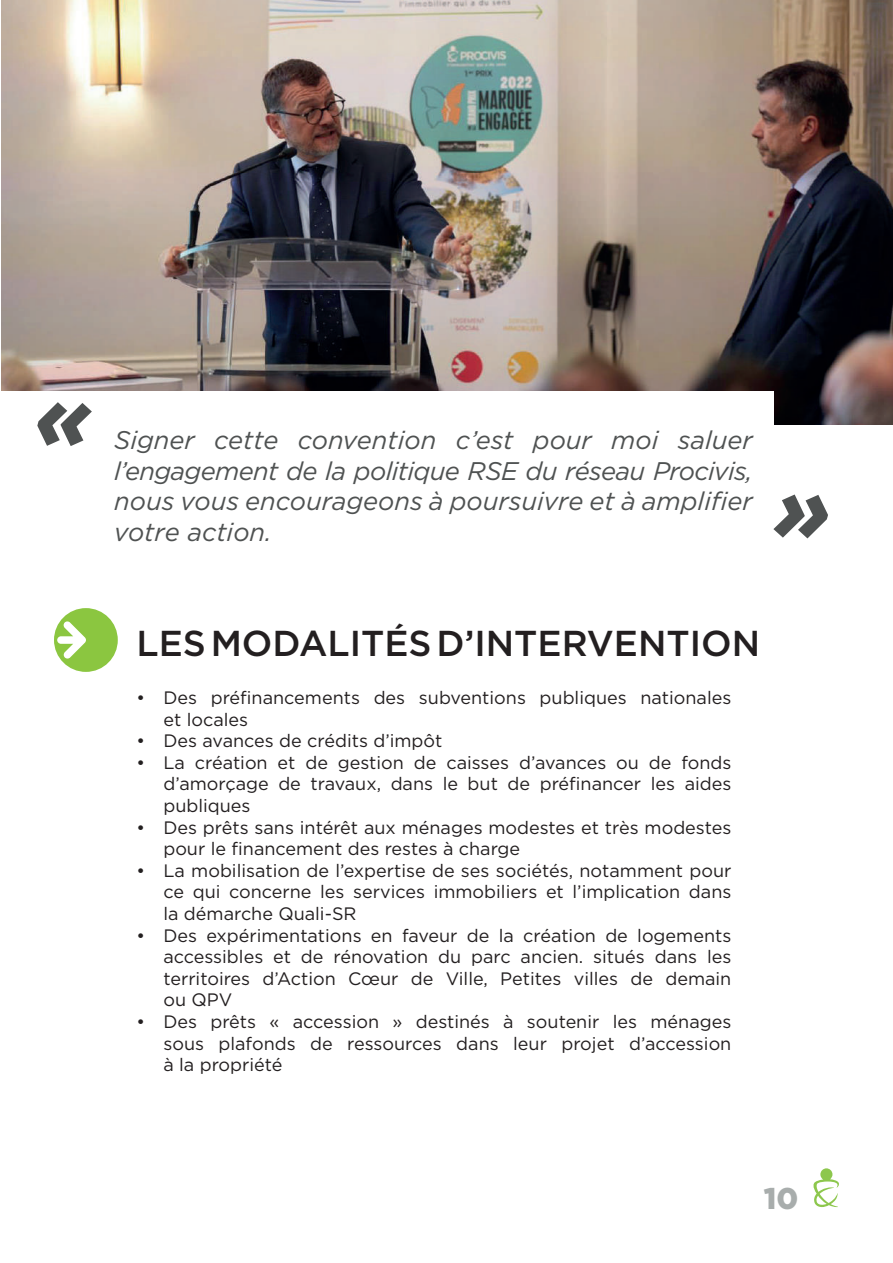
<style>
.page{position:relative;width:893px;height:1263px;background:#fff}
.page>*{position:absolute;margin:0;border:0;box-sizing:border-box;transform-origin:0 0}
.t1{font:italic 900 90px "Gotham";color:#4f5252}
.t2{font:500 36px "Gotham";color:#231f20}
.t3{font:900 30px "Gotham";color:#a8adac}
.t4{font:italic 25.5px/30.6px "Gotham";color:#4f5252;text-align:justify}
.t5{font:18px/21.6px "Gotham";color:#231f20;text-align:justify}
</style>
<div class="page">
<div style="left:54px;top:608px;width:64px;height:64px;background:#8bc640;border-radius:50%"></div>
<svg style="left:57px;top:621px;width:29px;height:37px"></svg>
<img style="left:2px;top:0;width:891px;height:424px">
<div style="left:0;top:391px;width:774px;height:170px;background:#fff"></div>
<svg style="left:813px;top:1168px;width:26px;height:39px"></svg>
<h1 class="t1" style="left:35px;top:376px;width:58px">«</h1>
<h3 class="t4" style="left:114px;top:426px;width:640px">Signer cette convention c’est pour moi saluer l’engagement de la politique RSE du réseau Procivis, nous vous encourageons à poursuivre et à amplifier votre action.</h3>
<h1 class="t1" style="left:774px;top:469px;width:58px">»</h1>
<h2 class="t2" style="left:136px;top:624px;width:625px">LES MODALITÉS D’INTERVENTION</h2>
<p class="t5" style="left:163px;top:687px;width:569px;text-indent:-27px">• Des préfinancements des subventions publiques nationales et locales</p>
<p class="t5" style="left:136px;top:730px;width:308px">• Des avances de crédits d’impôt</p>
<p class="t5" style="left:163px;top:752px;width:569px;text-indent:-27px">• La création et de gestion de caisses d’avances ou de fonds d’amorçage de travaux, dans le but de préfinancer les aides publiques</p>
<p class="t5" style="left:163px;top:816px;width:569px;text-indent:-27px">• Des prêts sans intérêt aux ménages modestes et très modestes pour le financement des restes à charge</p>
<p class="t5" style="left:163px;top:860px;width:569px;text-indent:-27px">• La mobilisation de l’expertise de ses sociétés, notamment pour ce qui concerne les services immobiliers et l’implication dans la démarche Quali-SR</p>
<p class="t5" style="left:163px;top:924px;width:569px;text-indent:-27px">• Des expérimentations en faveur de la création de logements accessibles et de rénovation du parc ancien. situés dans les territoires d’Action Cœur de Ville, Petites villes de demain ou QPV</p>
<p class="t5" style="left:163px;top:1011px;width:569px;text-indent:-27px">• Des prêts « accession » destinés à soutenir les ménages sous plafonds de ressources dans leur projet d’accession à la propriété</p>
<h3 class="t3" style="left:764px;top:1185px;width:36px">10</h3>
</div>
